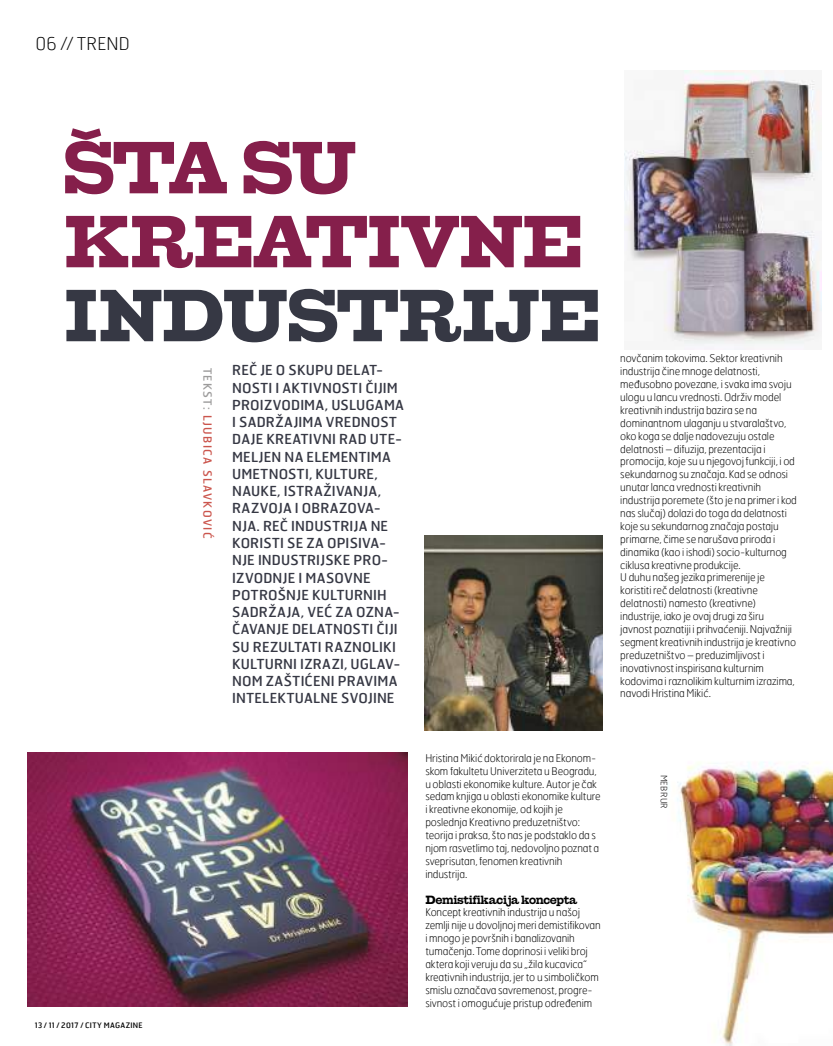
<style>
.page{position:relative;width:833px;height:1046px;background:#fff}
.page>*{position:absolute;margin:0;border:0;box-sizing:border-box;transform-origin:0 0}
.t1{font:73.25px/73.9px "Giza";letter-spacing:-.005em;color:#851f4b}
.t2{font:73.25px "Giza";letter-spacing:-.005em;color:#363844}
.t3{font:100 17.5px "Hermes FB";letter-spacing:.005em;color:#000}
.t4{font:13.75px/17.2px "Hermes FB";letter-spacing:.015em;color:#363844}
.t5{font:11.88px "Giza";letter-spacing:-.03em;color:#000}
.t6{font:11.25px "Hermes FB";letter-spacing:.12em;color:#cb554d}
.t7{font:100 10.62px/12.9px "Hermes FB";letter-spacing:-.01em;color:#000}
.t8{font:100 8.75px "Hermes FB";color:#000}
.t9{font:7.5px "Hermes FB";letter-spacing:.04em;color:#000}
.s1{color:#9c9b9b}
</style>
<div class="page">
<img style="left:677px;top:762px;width:156px;height:283px">
<img style="left:27px;top:752px;width:380px;height:254px">
<img style="left:425px;top:535px;width:177px;height:195px">
<img style="left:624px;top:70px;width:197px;height:279px">
<h2 class="t3" style="left:35px;top:33px;width:96px">06 // TREND</h2>
<h1 class="t1" style="left:64px;top:132px;width:519px">ŠTA SU<br>KREATIVNE</h1>
<h1 class="t2" style="left:64px;top:274px;width:537px">INDUSTRIJE</h1>
<p class="t9" style="left:35px;top:1020px;width:109px">13 / 11 / 2017 / CITY MAGAZINE</p>
<p class="t6" style="left:215px;top:368px;width:172px;rotate:90deg"><span class="s1">TEKST:</span> LJUBICA SLAVKOVIĆ</p>
<p class="t4" style="left:232px;top:361px;width:173px">REČ JE O SKUPU DELAT-<br>NOSTI I AKTIVNOSTI ČIJIM<br>PROIZVODIMA, USLUGAMA<br>I SADRŽAJIMA VREDNOST<br>DAJE KREATIVNI RAD UTE-<br>MELJEN NA ELEMENTIMA<br>UMETNOSTI, KULTURE,<br>NAUKE, ISTRAŽIVANJA,<br>RAZVOJA I OBRAZOVA-<br>NJA. REČ INDUSTRIJA NE<br>KORISTI SE ZA OPISIVA-<br>NJE INDUSTRIJSKE PRO-<br>IZVODNJE I MASOVNE<br>POTROŠNJE KULTURNIH<br>SADRŽAJA, VEĆ ZA OZNA-<br>ČAVANJE DELATNOSTI ČIJI<br>SU REZULTATI RAZNOLIKI<br>KULTURNI IZRAZI, UGLAV-<br>NOM ZAŠTIĆENI PRAVIMA<br>INTELEKTUALNE SVOJINE</p>
<p class="t7" style="left:425px;top:751px;width:177px">Hristina Mikić doktorirala je na Ekonom&shy;skom fakultetu Univerziteta u Beogradu, u oblasti ekonomike kulture. Autor je čak sedam knjiga u oblasti ekonomike kulture i kreativne ekonomije, od kojih je poslednja Kreativno preduzetništvo: teorija i praksa, što nas je podstaklo da s njom rasvetlimo taj, nedovoljno poznat a sveprisutan, fenomen kreativnih industrija.</p>
<p class="t5" style="left:425px;top:892px;width:153px">Demistifikacija koncepta</p>
<p class="t7" style="left:425px;top:905px;width:177px">Koncept kreativnih industrija u našoj zemlji nije u dovoljnoj meri demistifikovan i mnogo je površnih i banalizovanih tumačenja. Tome doprinosi i veliki broj aktera koji veruju da su „žila kucavica“ kreativnih industrija, jer to u simboličkom smislu označava savremenost, progre&shy;sivnost i omogućuje pristup određenim</p>
<p class="t7" style="left:620px;top:352px;width:178px">novčanim tokovima. Sektor kreativnih industrija čine mnoge delatnosti, međusobno povezane, i svaka ima svoju ulogu u lancu vrednosti. Održiv model kreativnih industrija bazira se na dominantnom ulaganju u stvaralaštvo, oko koga se dalje nadovezuju ostale delatnosti – difuzija, prezentacija i promocija, koje su u njegovoj funkciji, i od sekundarnog su značaja. Kad se odnosi unutar lanca vrednosti kreativnih industrija poremete (što je na primer i kod nas slučaj) dolazi do toga da delatnosti koje su sekundarnog značaja postaju primarne, čime se narušava priroda i dinamika (kao i ishodi) socio-kulturnog ciklusa kreativne produkcije.<br>U duhu našeg jezika primerenije je koristiti reč delatnosti (kreativne delatnosti) namesto (kreativne) industrije, iako je ovaj drugi za širu javnost poznatiji i prihvaćeniji. Najvažniji segment kreativnih industrija je kreativno preduzetništvo – preduzimljivost i inovativnost inspirisana kulturnim kodovima i raznolikim kulturnim izrazima, navodi Hristina Mikić.</p>
<p class="t8" style="left:669px;top:774px;width:35px;rotate:90deg">MEB RUR</p>
</div>
